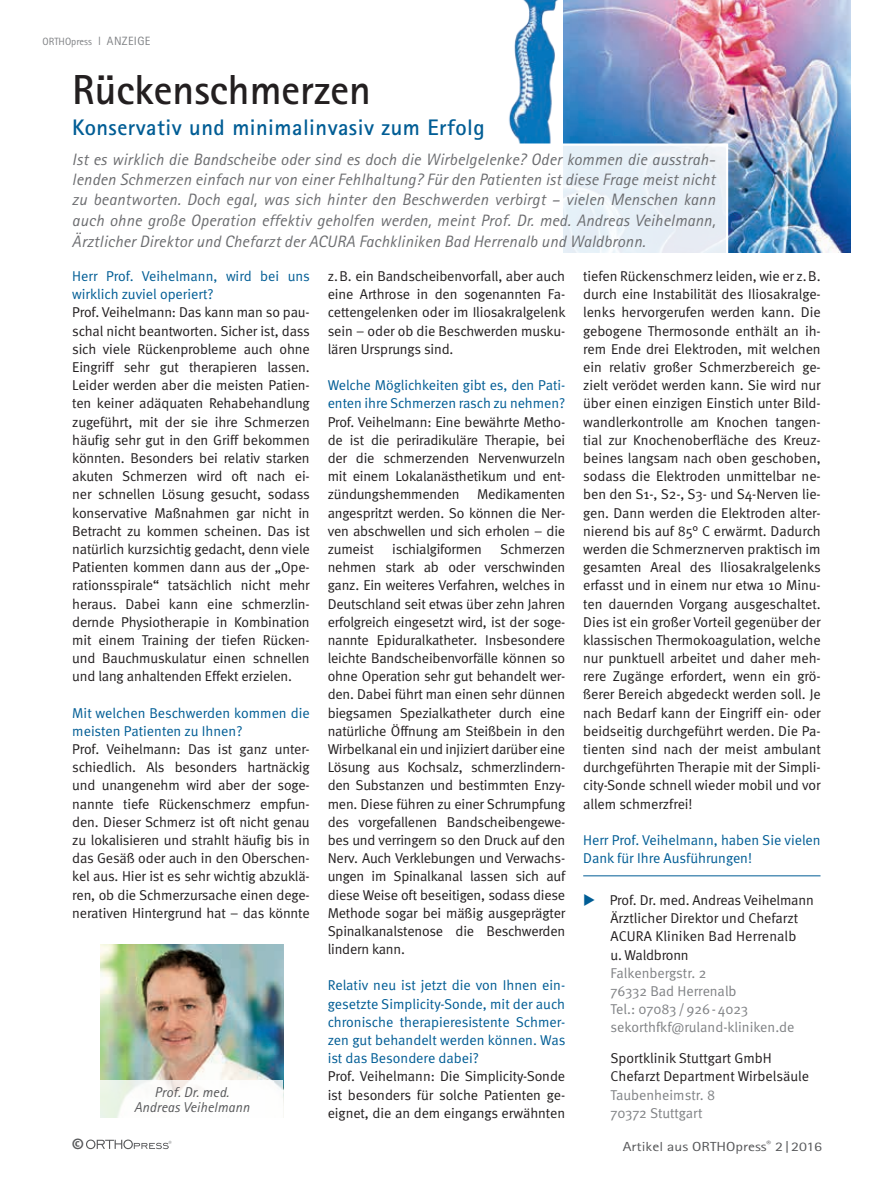
<style>
.page{position:relative;width:893px;height:1191px;background:#fff}
.page>*{position:absolute;margin:0;border:0;box-sizing:border-box;transform-origin:0 0}
.t1{font:700 42px "Rotis Sans Serif";color:#231f20}
.t2{font:700 22.5px "Rotis Sans Serif";letter-spacing:.02em;color:#005d95}
.t3{font:italic 16.5px/20.4px "Rotis Sans Serif";letter-spacing:.01em;color:#6c6d70;text-align:justify}
.t4{font:700 14.55px "Meta Plus";color:#57585a}
.t5{font:14.25px/18.1px "Meta Normal";letter-spacing:-.01em;color:#231f20;text-align:justify}
.t6{font:14.25px/18.1px "Meta Normal";color:#005d95}
.t7{font:14.25px/18.1px "Meta Normal";color:#808285}
.t8{font:italic 14.25px/15px "Rotis Sans Serif";letter-spacing:.01em;color:#57585a;text-align:center}
.t9{font:13.2px "Rotis Sans Serif";color:#57585a;scale:1.2 1}
.t10{font:10.5px "Rotis Sans Serif";color:#808285}
.s1{font-size:12px}
.s2{color:#005d95}
</style>
<div class="page">
<img style="left:101px;top:944px;width:182px;height:136px">
<svg style="left:101px;top:1080px;width:182px;height:37px"></svg>
<img style="left:566px;top:0;width:284px;height:252px">
<img style="left:509px;top:0;width:57px;height:143px">
<div style="left:64px;top:145px;width:663px;height:109px;background:linear-gradient(to right,#fff,#ecf2f8)"></div>
<hr style="left:583px;top:875px;width:237px;height:1px;background:#005d95">
<svg style="left:86px;top:1139px;width:86px;height:10px"></svg>
<p class="t10" style="left:43px;top:35px;width:109px">ORTHOpress <span class="s1">l ANZEIGE</span></p>
<h1 class="t1" style="left:72px;top:63px;width:300px">Rückenschmerzen</h1>
<h2 class="t2" style="left:72px;top:113px;width:414px">Konservativ und minimalinvasiv zum Erfolg</h2>
<p class="t3" style="left:72px;top:149px;width:645px">Ist es wirklich die Bandscheibe oder sind es doch die Wirbelgelenke? Oder kommen die ausstrah&shy;lenden Schmerzen einfach nur von einer Fehlhaltung? Für den Patienten ist diese Frage meist nicht zu beantworten. Doch egal, was sich hinter den Beschwerden verbirgt – vielen Menschen kann auch ohne große Operation effektiv geholfen werden, meint Prof. Dr. med. Andreas Veihelmann, Ärztlicher Direktor und Chefarzt der ACURA Fachkliniken Bad Herrenalb und Waldbronn.</p>
<p class="t6" style="left:72px;top:267px;width:239px">Herr Prof. Veihelmann, wird bei uns wirklich zuviel operiert?</p>
<p class="t5" style="left:72px;top:303px;width:239px">Prof. Veihelmann: Das kann man so pau&shy;schal nicht beantworten. Sicher ist, dass sich viele Rückenprobleme auch ohne Eingriff sehr gut therapieren lassen.<br>Leider werden aber die meisten Patien&shy;ten keiner adäquaten Rehabehandlung zugeführt, mit der sie ihre Schmerzen häufig sehr gut in den Griff bekommen könnten. Besonders bei relativ starken akuten Schmerzen wird oft nach ei&shy;ner schnellen Lösung gesucht, sodass konservative Maßnahmen gar nicht in Betracht zu kommen scheinen. Das ist natürlich kurzsichtig gedacht, denn viele Patienten kommen dann aus der „Ope&shy;rationsspirale“ tatsächlich nicht mehr heraus. Dabei kann eine schmerzlin&shy;dernde Physiotherapie in Kombination mit einem Training der tiefen Rücken&shy;und Bauchmuskulatur einen schnellen und lang anhaltenden Effekt erzielen.</p>
<p class="t6" style="left:72px;top:703px;width:239px">Mit welchen Beschwerden kommen die meisten Patienten zu Ihnen?</p>
<p class="t5" style="left:72px;top:740px;width:239px">Prof. Veihelmann: Das ist ganz unter&shy;schiedlich. Als besonders hartnäckig und unangenehm wird aber der soge&shy;nannte tiefe Rückenschmerz empfun&shy;den. Dieser Schmerz ist oft nicht genau zu lokalisieren und strahlt häufig bis in das Gesäß oder auch in den Oberschen&shy;kel aus. Hier ist es sehr wichtig abzuklä&shy;ren, ob die Schmerzursache einen dege&shy;nerativen Hintergrund hat – das könnte</p>
<p class="t8" style="left:134px;top:1085px;width:117px">Prof. Dr. med.<br>Andreas Veihelmann</p>
<p class="t5" style="left:328px;top:267px;width:239px">z.B. ein Bandscheibenvorfall, aber auch eine Arthrose in den sogenannten Fa&shy;cettengelenken oder im Iliosakralgelenk sein – oder ob die Beschwerden musku&shy;lären Ursprungs sind.</p>
<p class="t6" style="left:328px;top:376px;width:239px">Welche Möglichkeiten gibt es, den Pati&shy;enten ihre Schmerzen rasch zu nehmen?</p>
<p class="t5" style="left:328px;top:412px;width:239px">Prof. Veihelmann: Eine bewährte Metho&shy;de ist die periradikuläre Therapie, bei der die schmerzenden Nervenwurzeln mit einem Lokalanästhetikum und ent&shy;zündungshemmenden Medikamenten angespritzt werden. So können die Ner&shy;ven abschwellen und sich erholen – die zumeist</p>
<p class="t5" style="left:328px;top:540px;width:239px;text-indent:172px">Schmerzen nehmen stark ab oder verschwinden ganz. Ein weiteres Verfahren, welches in Deutschland seit etwas über zehn Jahren erfolgreich eingesetzt wird, ist der soge&shy;nannte Epiduralkatheter. Insbesondere leichte Bandscheibenvorfälle können so ohne Operation sehr gut behandelt wer&shy;den. Dabei führt man einen sehr dünnen biegsamen Spezialkatheter durch eine natürliche Öffnung am Steißbein in den Wirbelkanal ein und injiziert darüber eine Lösung aus Kochsalz, schmerzlindern&shy;den Substanzen und bestimmten Enzy&shy;men. Diese führen zu einer Schrumpfung des vorgefallenen Bandscheibengewe&shy;bes und verringern so den Druck auf den Nerv. Auch Verklebungen und Verwachs&shy;ungen im Spinalkanal lassen sich auf diese Weise oft beseitigen, sodass diese Methode sogar bei mäßig ausgeprägter Spinalkanalstenose die Beschwerden lindern kann.</p>
<p class="t6" style="left:328px;top:976px;width:239px;text-align:justify">Relativ neu ist jetzt die von Ihnen ein&shy;gesetzte Simplicity-Sonde, mit der auch chronische therapieresistente Schmer&shy;zen gut behandelt werden können. Was ist das Besondere dabei?</p>
<p class="t5" style="left:328px;top:1067px;width:239px">Prof. Veihelmann: Die Simplicity-Sonde ist besonders für solche Patienten ge&shy;eignet, die an dem eingangs erwähnten</p>
<p class="t5" style="left:392px;top:540px;width:91px">ischialgiformen</p>
<p class="t5" style="left:583px;top:267px;width:239px">tiefen Rückenschmerz leiden, wie er z.B. durch eine Instabilität des Iliosakralge&shy;lenks hervorgerufen werden kann. Die gebogene Thermosonde enthält an ih&shy;rem Ende drei Elektroden, mit welchen ein relativ großer Schmerzbereich ge&shy;zielt verödet werden kann. Sie wird nur über einen einzigen Einstich unter Bild&shy;wandlerkontrolle am Knochen tangen&shy;tial zur Knochenoberfläche des Kreuz&shy;beines langsam nach oben geschoben, sodass die Elektroden unmittelbar ne&shy;ben den S1-, S2-, S3- und S4-Nerven lie&shy;gen. Dann werden die Elektroden alter&shy;nierend bis auf 85° C erwärmt. Dadurch werden die Schmerznerven praktisch im gesamten Areal des Iliosakralgelenks erfasst und in einem nur etwa 10 Minu&shy;ten dauernden Vorgang ausgeschaltet.<br>Dies ist ein großer Vorteil gegenüber der klassischen Thermokoagulation, welche nur punktuell arbeitet und daher meh&shy;rere Zugänge erfordert, wenn ein grö&shy;ßerer Bereich abgedeckt werden soll. Je nach Bedarf kann der Eingriff ein- oder beidseitig durchgeführt werden. Die Pa&shy;tienten sind nach der meist ambulant durchgeführten Therapie mit der Simpli&shy;city-Sonde schnell wieder mobil und vor allem schmerzfrei!</p>
<p class="t6" style="left:583px;top:830px;width:239px">Herr Prof. Veihelmann, haben Sie vielen<br>Dank für Ihre Ausführungen!</p>
<p class="t5" style="left:610px;top:890px;width:205px;text-align:left;text-indent:-27px"><span class="s2">◆</span> Prof. Dr. med. Andreas Veihelmann<br>Ärztlicher Direktor und Chefarzt<br>ACURA Kliniken Bad Herrenalb<br>u. Waldbronn</p>
<p class="t7" style="left:610px;top:963px;width:185px">Falkenbergstr. 2<br>76332 Bad Herrenalb<br>Tel.: 07083/926-4023 sekorthfkf@ruland-kliniken.de</p>
<p class="t5" style="left:610px;top:1049px;width:200px">Sportklinik Stuttgart GmbH<br>Chefarzt Department Wirbelsäule</p>
<p class="t7" style="left:610px;top:1085px;width:106px">Taubenheimstr. 8<br>70372 Stuttgart</p>
<p class="t4" style="left:72px;top:1136px;width:13px">©</p>
<p class="t9" style="left:623px;top:1138px;width:168px">Artikel aus ORTHOpress<sup>®</sup> 2|2016</p>
</div>
